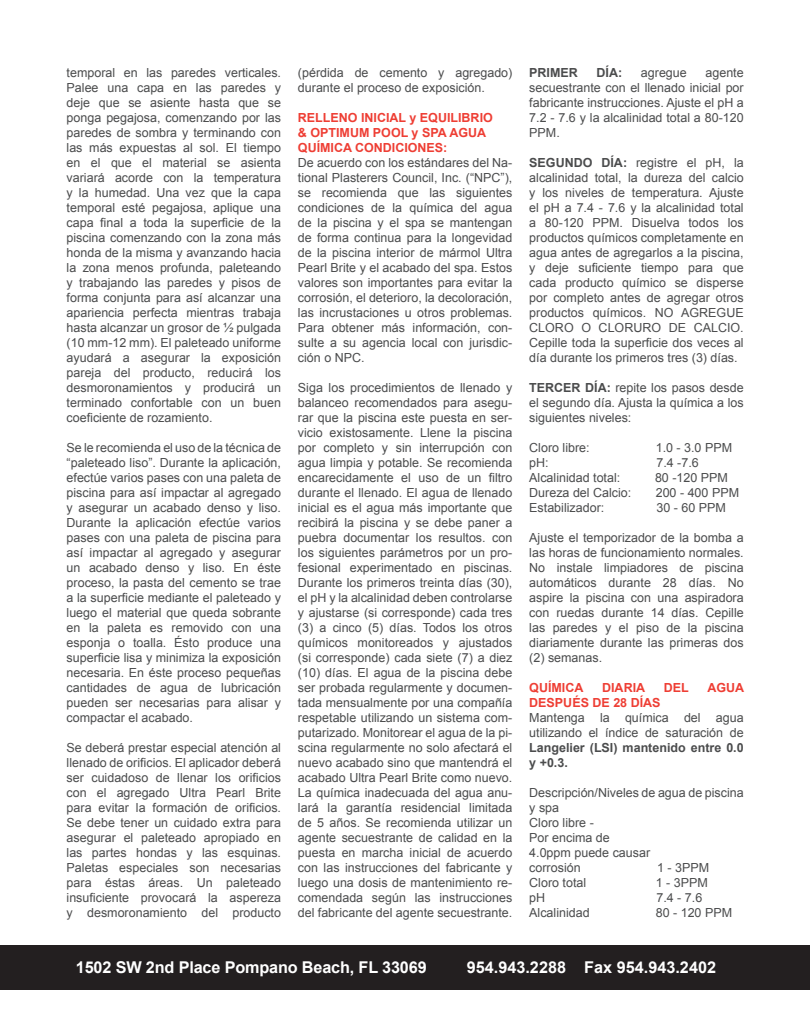
<style>
.page{position:relative;width:810px;height:1035px;background:#fff}
.page>*{position:absolute;margin:0;border:0;box-sizing:border-box;transform-origin:0 0}
.t1{font:700 16.25px "Arial";letter-spacing:-.01em;color:#fff}
.t2{font:12.5px/15px "Arial";color:#4b4c4d;text-align:justify}
.t3{font:700 12.5px/15px "Arial";color:#ee3e34}
.t4{font:700 12.5px "Arial";color:#4b4c4d}
.s1{font-weight:700}
</style>
<div class="page">
<div style="left:0;top:945px;width:810px;height:45px;background:#231f20"></div>
<p class="t2" style="left:67px;top:65px;width:216px">temporal en las paredes verticales.<br>Palee una capa en las paredes y deje que se asiente hasta que se ponga pegajosa, comenzando por las paredes de sombra y terminando con las más expuestas al sol. El tiempo en el que el material se asienta variará acorde con la temperatura y la humedad. Una vez que la capa temporal esté pegajosa, aplique una capa final a toda la superficie de la piscina comenzando con la zona más honda de la misma y avanzando hacia la zona menos profunda, paleteando y trabajando las paredes y pisos de forma conjunta para así alcanzar una apariencia perfecta mientras trabaja hasta alcanzar un grosor de ½ pulgada (10 mm-12 mm). El paleteado uniforme ayudará a asegurar la exposición pareja del producto, reducirá los desmoronamientos y producirá un terminado confortable con un buen coeficiente de rozamiento.</p>
<p class="t2" style="left:67px;top:440px;width:216px">Se le recomienda el uso de la técnica de “paleteado liso”. Durante la aplicación, efectúe varios pases con una paleta de piscina para así impactar al agregado y asegurar un acabado denso y liso.<br>Durante la aplicación efectúe varios pases con una paleta de piscina para así impactar al agregado y asegurar un acabado denso y liso. En éste proceso, la pasta del cemento se trae a la superficie mediante el paleteado y luego el material que queda sobrante en la paleta es removido con una esponja o toalla. Ésto produce una superficie lisa y minimiza la exposición necesaria. En éste proceso pequeñas cantidades de agua de lubricación pueden ser necesarias para alisar y compactar el acabado.</p>
<p class="t2" style="left:67px;top:740px;width:216px">Se deberá prestar especial atención al llenado de orificios. El aplicador deberá ser cuidadoso de llenar los orificios con el agregado Ultra Pearl Brite para evitar la formación de orificios.<br>Se debe tener un cuidado extra para asegurar el paleteado apropiado en las partes hondas y las esquinas.<br>Paletas especiales son necesarias para éstas áreas. Un paleteado insuficiente provocará la aspereza y desmoronamiento del producto</p>
<p class="t2" style="left:298px;top:65px;width:216px">(pérdida de cemento y agregado) durante el proceso de exposición.</p>
<p class="t3" style="left:298px;top:110px;width:196px">RELLENO INICIAL y EQUILIBRIO</p>
<p class="t3" style="left:298px;top:125px;width:190px">&amp; OPTIMUM POOL y SPA AGUA<br>QUÍMICA CONDICIONES:</p>
<p class="t2" style="left:298px;top:155px;width:216px">De acuerdo con los estándares del Na&shy;tional Plasterers Council, Inc. (“NPC”), se recomienda que las siguientes condiciones de la química del agua de la piscina y el spa se mantengan de forma continua para la longevidad de la piscina interior de mármol Ultra Pearl Brite y el acabado del spa. Estos valores son importantes para evitar la corrosión, el deterioro, la decoloración, las incrustaciones u otros problemas.<br>Para obtener más información, con&shy;sulte a su agencia local con jurisdic&shy;ción o NPC.</p>
<p class="t2" style="left:298px;top:380px;width:216px">Siga los procedimientos de llenado y balanceo recomendados para asegu&shy;rar que la piscina este puesta en ser&shy;vicio existosamente. Llene la piscina por completo y sin interrupción con agua limpia y potable. Se recomienda encarecidamente el uso de un filtro durante el llenado. El agua de llenado inicial es el agua más importante que recibirá la piscina y se debe paner a puebra documentar los resultos. con los siguientes parámetros por un pro&shy;fesional experimentado en piscinas.<br>Durante los primeros treinta días (30), el pH y la alcalinidad deben controlarse y ajustarse (si corresponde) cada tres (3) a cinco (5) días. Todos los otros químicos monitoreados y ajustados (si corresponde) cada siete (7) a diez (10) días. El agua de la piscina debe ser probada regularmente y documen&shy;tada mensualmente por una compañía respetable utilizando un sistema com&shy;putarizado. Monitorear el agua de la pi&shy;scina regularmente no solo afectará el nuevo acabado sino que mantendrá el acabado Ultra Pearl Brite como nuevo.</p>
<p class="t2" style="left:298px;top:785px;width:216px">La química inadecuada del agua anu&shy;lará la garantía residencial limitada de 5 años. Se recomienda utilizar un agente secuestrante de calidad en la puesta en marcha inicial de acuerdo con las instrucciones del fabricante y luego una dosis de mantenimiento re&shy;comendada según las instrucciones del fabricante del agente secuestrante.</p>
<p class="t4" style="left:529px;top:64px;width:50px">PRIMER</p>
<p class="t4" style="left:597px;top:64px;width:27px">DÍA:</p>
<p class="t2" style="left:641px;top:65px;width:47px">agregue</p>
<p class="t2" style="left:529px;top:65px;width:216px;text-indent:176px">agente secuestrante con el llenado inicial por fabricante instrucciones. Ajuste el pH a 7.2 - 7.6 y la alcalinidad total a 80-120<br>PPM.</p>
<p class="t2" style="left:529px;top:155px;width:216px"><span class="s1">SEGUNDO DÍA:</span> registre el pH, la alcalinidad total, la dureza del calcio y los niveles de temperatura. Ajuste el pH a 7.4 - 7.6 y la alcalinidad total a 80-120 PPM. Disuelva todos los productos químicos completamente en agua antes de agregarlos a la piscina, y deje suficiente tiempo para que cada producto químico se disperse por completo antes de agregar otros productos químicos. NO AGREGUE CLORO O CLORURO DE CALCIO.<br>Cepille toda la superficie dos veces al día durante los primeros tres (3) días.</p>
<p class="t2" style="left:529px;top:380px;width:216px"><span class="s1">TERCER DÍA:</span> repite los pasos desde el segundo día. Ajusta la química a los siguientes niveles:</p>
<p class="t2" style="left:529px;top:440px;width:62px">Cloro libre:</p>
<p class="t2" style="left:656px;top:440px;width:78px">1.0 - 3.0 PPM</p>
<p class="t2" style="left:529px;top:455px;width:21px">pH:</p>
<p class="t2" style="left:656px;top:455px;width:44px">7.4 -7.6</p>
<p class="t2" style="left:529px;top:470px;width:93px">Alcalinidad total:</p>
<p class="t2" style="left:655px;top:470px;width:74px">80 -120 PPM</p>
<p class="t2" style="left:529px;top:485px;width:104px">Dureza del Calcio:</p>
<p class="t2" style="left:656px;top:485px;width:85px">200 - 400 PPM</p>
<p class="t2" style="left:529px;top:500px;width:77px">Estabilizador:</p>
<p class="t2" style="left:656px;top:500px;width:71px">30 - 60 PPM</p>
<p class="t2" style="left:529px;top:530px;width:216px">Ajuste el temporizador de la bomba a las horas de funcionamiento normales.<br>No instale limpiadores de piscina automáticos durante 28 días. No aspire la piscina con una aspiradora con ruedas durante 14 días. Cepille las paredes y el piso de la piscina diariamente durante las primeras dos (2) semanas.</p>
<p class="t3" style="left:529px;top:680px;width:56px">QUÍMICA</p>
<p class="t3" style="left:602px;top:680px;width:45px">DIARIA</p>
<p class="t3" style="left:664px;top:680px;width:26px">DEL</p>
<p class="t3" style="left:707px;top:680px;width:38px">AGUA</p>
<p class="t3" style="left:529px;top:695px;width:133px">DESPUÉS DE 28 DÍAS</p>
<p class="t2" style="left:529px;top:710px;width:216px">Mantenga la química del agua utilizando el índice de saturación de <span class="s1">Langelier (LSI) mantenido entre 0.0 y +0.3.</span></p>
<p class="t2" style="left:529px;top:785px;width:216px">Descripción/Niveles de agua de piscina y spa</p>
<p class="t2" style="left:529px;top:815px;width:66px">Cloro libre -</p>
<p class="t2" style="left:529px;top:830px;width:82px">Por encima de</p>
<p class="t2" style="left:529px;top:845px;width:122px">4.0ppm puede causar</p>
<p class="t2" style="left:529px;top:860px;width:53px">corrosión</p>
<p class="t2" style="left:657px;top:860px;width:54px">1 - 3PPM</p>
<p class="t2" style="left:529px;top:875px;width:58px">Cloro total</p>
<p class="t2" style="left:656px;top:875px;width:54px">1 - 3PPM</p>
<p class="t2" style="left:529px;top:890px;width:17px">pH</p>
<p class="t2" style="left:656px;top:890px;width:47px">7.4 - 7.6</p>
<p class="t2" style="left:529px;top:905px;width:62px">Alcalinidad</p>
<p class="t2" style="left:656px;top:905px;width:78px">80 - 120 PPM</p>
<p class="t1" style="left:76px;top:957px;width:352px">1502 SW 2nd Place Pompano Beach, FL 33069</p>
<p class="t1" style="left:467px;top:957px;width:251px">954.943.2288 Fax 954.943.2402</p>
</div>
